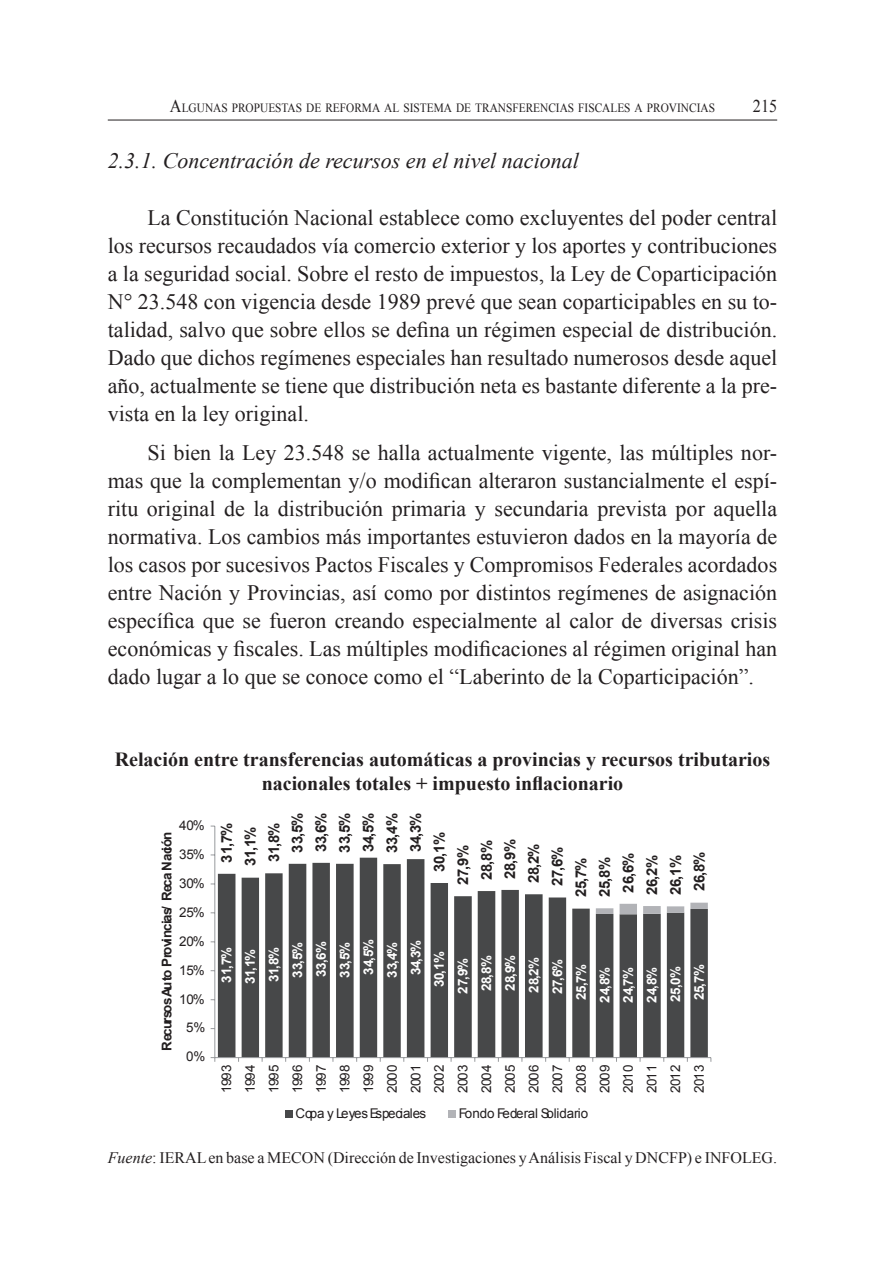
<style>
.page{position:relative;width:885px;height:1276px;background:#fff}
.page>*{position:absolute;margin:0;border:0;box-sizing:border-box;transform-origin:0 0}
.t1{font:22px/28px "Times New Roman";color:#231f20;text-align:justify}
.heading_3{font:italic 22px "Times New Roman";color:#231f20}
.titucua{font:700 20px/24px "Times New Roman";color:#231f20;text-align:center}
.t2{font:18px "Times New Roman";color:#231f20;scale:.9 1}
.fuente{font:16px "Times New Roman";color:#231f20}
.t3{font:700 14.8px "Arial";color:#231f20}
.t4{font:13.4px/23.6px "Arial";color:#231f20;text-align:justify}
.t5{font:700 13.4px "Arial";color:#fff}
.t6{font:700 13.4px "Arial";color:#231f20}
.t7{font:13.4px "Arial";letter-spacing:-.02em;color:#231f20}
.t8{font:12.6px "Times New Roman";color:#231f20;scale:.9 1}
.s1{font-size:18px}
.s2{font-style:italic}
</style>
<div class="page">
<hr style="left:108px;top:120px;width:669px;height:1px;background:#231f20">
<svg style="left:218px;top:857px;width:489px;height:200px;fill:#474849"></svg>
<svg style="left:595px;top:902px;width:112px;height:12px"></svg>
<hr style="left:214px;top:826px;width:1px;height:231px;background:#989a9d">
<hr style="left:215px;top:1057px;width:495px;height:1px;background:#989a9d">
<div style="left:285px;top:1110px;width:7px;height:8px;background:#474849"></div>
<div style="left:448px;top:1110px;width:7px;height:8px;background:#b2b3b7"></div>
<p class="t8" style="left:170px;top:99px;width:607px"><span class="s1">A</span>LGUNAS PROPUESTAS DE REFORMA AL SISTEMA DE TRANSFERENCIAS FISCALES A PROVINCIAS</p>
<p class="t2" style="left:752px;top:94px;width:28px">215</p>
<p class="heading_3" style="left:108px;top:146px;width:472px">2.3.1. Concentración de recursos en el nivel nacional</p>
<p class="t1" style="left:108px;top:203px;width:671px;text-indent:40px">La Constitución Nacional establece como excluyentes del poder central los recursos recaudados vía comercio exterior y los aportes y contribuciones a la seguridad social. Sobre el resto de impuestos, la Ley de Coparticipación N° 23.548 con vigencia desde 1989 prevé que sean coparticipables en su to&shy;talidad, salvo que sobre ellos se defina un régimen especial de distribución.<br>Dado que dichos regímenes especiales han resultado numerosos desde aquel año, actualmente se tiene que distribución neta es bastante diferente a la pre&shy;vista en la ley original.</p>
<p class="t1" style="left:108px;top:438px;width:670px;text-indent:40px">Si bien la Ley 23.548 se halla actualmente vigente, las múltiples nor&shy;mas que la complementan y/o modifican alteraron sustancialmente el espí&shy;ritu original de la distribución primaria y secundaria prevista por aquella normativa. Los cambios más importantes estuvieron dados en la mayoría de los casos por sucesivos Pactos Fiscales y Compromisos Federales acordados entre Nación y Provincias, así como por distintos regímenes de asignación específica que se fueron creando especialmente al calor de diversas crisis económicas y fiscales. Las múltiples modificaciones al régimen original han dado lugar a lo que se conoce como el “Laberinto de la Coparticipación”.</p>
<p class="titucua" style="left:115px;top:746px;width:657px">Relación entre transferencias automáticas a provincias y recursos tributarios nacionales totales + impuesto inflacionario</p>
<p class="t4" style="left:179px;top:813px;width:27px">40%</p>
<p class="t6" style="left:158px;top:1050px;width:220px;rotate:-90deg">RecursosAuto Provincias/ Reca Nación</p>
<p class="t4" style="left:179px;top:842px;width:27px">35%</p>
<p class="t4" style="left:179px;top:871px;width:27px">30%</p>
<p class="t4" style="left:179px;top:900px;width:27px">25%</p>
<p class="t4" style="left:179px;top:929px;width:27px">20%</p>
<p class="t4" style="left:179px;top:958px;width:27px">15%</p>
<p class="t4" style="left:179px;top:987px;width:27px">10%</p>
<p class="t4" style="left:186px;top:1016px;width:21px">5%</p>
<p class="t4" style="left:186px;top:1045px;width:21px">0%</p>
<p class="t3" style="left:217px;top:862px;width:41px;rotate:-90deg">31,7%</p>
<p class="t3" style="left:240px;top:866px;width:41px;rotate:-90deg">31,1%</p>
<p class="t3" style="left:264px;top:862px;width:41px;rotate:-90deg">31,8%</p>
<p class="t3" style="left:287px;top:852px;width:41px;rotate:-90deg">33,5%</p>
<p class="t3" style="left:311px;top:852px;width:41px;rotate:-90deg">33,6%</p>
<p class="t3" style="left:335px;top:852px;width:41px;rotate:-90deg">33,5%</p>
<p class="t3" style="left:358px;top:852px;width:41px;rotate:-90deg">34,5%</p>
<p class="t3" style="left:382px;top:853px;width:41px;rotate:-90deg">33,4%</p>
<p class="t3" style="left:405px;top:852px;width:41px;rotate:-90deg">34,3%</p>
<p class="t3" style="left:429px;top:872px;width:41px;rotate:-90deg">30,1%</p>
<p class="t3" style="left:453px;top:885px;width:41px;rotate:-90deg">27,9%</p>
<p class="t3" style="left:476px;top:880px;width:41px;rotate:-90deg">28,8%</p>
<p class="t3" style="left:500px;top:879px;width:41px;rotate:-90deg">28,9%</p>
<p class="t3" style="left:524px;top:883px;width:41px;rotate:-90deg">28,2%</p>
<p class="t3" style="left:547px;top:886px;width:41px;rotate:-90deg">27,6%</p>
<p class="t3" style="left:571px;top:897px;width:41px;rotate:-90deg">25,7%</p>
<p class="t3" style="left:594px;top:897px;width:41px;rotate:-90deg">25,8%</p>
<p class="t3" style="left:618px;top:892px;width:41px;rotate:-90deg">26,6%</p>
<p class="t3" style="left:642px;top:895px;width:41px;rotate:-90deg">26,2%</p>
<p class="t3" style="left:665px;top:895px;width:41px;rotate:-90deg">26,1%</p>
<p class="t3" style="left:689px;top:891px;width:41px;rotate:-90deg">26,8%</p>
<p class="t5" style="left:218px;top:982px;width:37px;rotate:-90deg">31,7%</p>
<p class="t5" style="left:241px;top:984px;width:37px;rotate:-90deg">31,1%</p>
<p class="t5" style="left:265px;top:982px;width:37px;rotate:-90deg">31,8%</p>
<p class="t5" style="left:288px;top:977px;width:37px;rotate:-90deg">33,5%</p>
<p class="t5" style="left:312px;top:977px;width:37px;rotate:-90deg">33,6%</p>
<p class="t5" style="left:336px;top:977px;width:37px;rotate:-90deg">33,5%</p>
<p class="t5" style="left:359px;top:974px;width:37px;rotate:-90deg">34,5%</p>
<p class="t5" style="left:383px;top:977px;width:37px;rotate:-90deg">33,4%</p>
<p class="t5" style="left:406px;top:975px;width:37px;rotate:-90deg">34,3%</p>
<p class="t5" style="left:430px;top:987px;width:37px;rotate:-90deg">30,1%</p>
<p class="t5" style="left:454px;top:993px;width:37px;rotate:-90deg">27,9%</p>
<p class="t5" style="left:477px;top:991px;width:37px;rotate:-90deg">28,8%</p>
<p class="t5" style="left:501px;top:990px;width:37px;rotate:-90deg">28,9%</p>
<p class="t5" style="left:524px;top:992px;width:37px;rotate:-90deg">28,2%</p>
<p class="t5" style="left:548px;top:994px;width:37px;rotate:-90deg">27,6%</p>
<p class="t5" style="left:572px;top:1000px;width:37px;rotate:-90deg">25,7%</p>
<p class="t5" style="left:595px;top:1002px;width:37px;rotate:-90deg">24,8%</p>
<p class="t5" style="left:619px;top:1002px;width:37px;rotate:-90deg">24,7%</p>
<p class="t5" style="left:643px;top:1002px;width:37px;rotate:-90deg">24,8%</p>
<p class="t5" style="left:666px;top:1002px;width:37px;rotate:-90deg">25,0%</p>
<p class="t5" style="left:690px;top:1000px;width:37px;rotate:-90deg">25,7%</p>
<p class="t4" style="left:215px;top:1093px;width:30px;rotate:-90deg">1993<br>1994<br>1995<br>1996<br>1997<br>1998<br>1999<br>2000<br>2001<br>2002<br>2003<br>2004<br>2005<br>2006<br>2007<br>2008<br>2009<br>2010<br>2011<br>2012<br>2013</p>
<p class="t7" style="left:295px;top:1104px;width:132px">Copa y Leyes Especiales</p>
<p class="t4" style="left:459px;top:1101px;width:131px">Fondo Federal Solidario</p>
<p class="fuente" style="left:108px;top:1147px;width:670px"><span class="s2">Fuente</span>: IERAL en base a MECON (Dirección de Investigaciones y Análisis Fiscal y DNCFP) e INFOLEG.</p>
</div>
